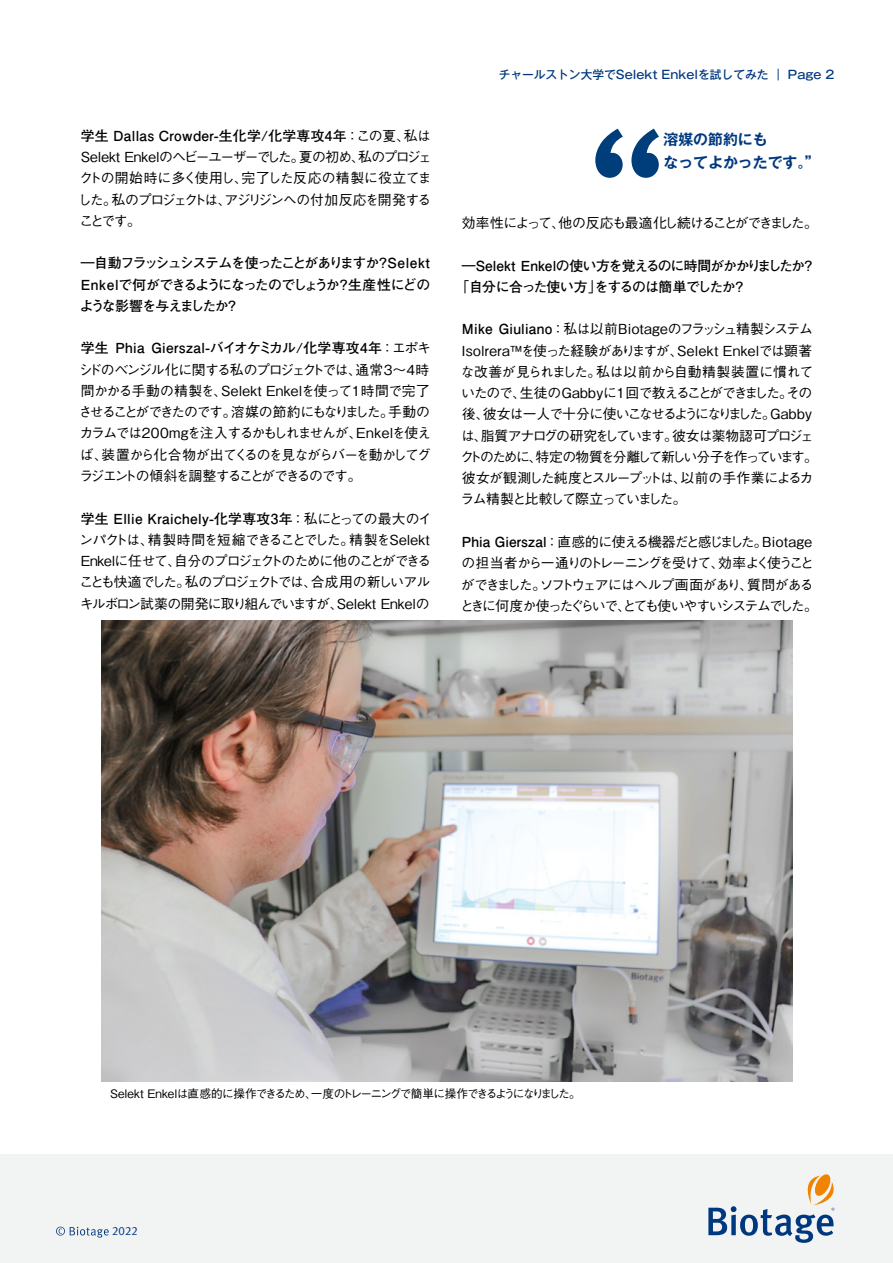
<style>
.page{position:relative;width:893px;height:1263px;background:#fff}
.page>*{position:absolute;margin:0;border:0;box-sizing:border-box;transform-origin:0 0}
.t1{font:700 14.85px/22.4px "Gothic MB101 Pro De";color:#00387f}
.t2{font:500 13.8px/21.3px "Gothic BBB Pro";letter-spacing:-.075em;color:#000;text-align:justify}
.t3{font:500 13.8px/21.3px "Gothic BBB Pro";letter-spacing:-.1em;color:#000}
.t4{font:700 13.8px/21.3px "Futo Go B101 Pro";color:#000;text-align:justify}
.t5{font:700 13.8px "Futo Go B101 Pro";letter-spacing:.025em;color:#000}
.t6{font:700 13.8px/21.3px "Futo Go B101 Pro";letter-spacing:-.05em;color:#000}
.t7{font:700 13.8px "Futo Go B101 Pro";letter-spacing:.02em;color:#000}
.t8{font:500 13.8px "Gothic BBB Pro";letter-spacing:-.12em;color:#000}
.t9{font:12px "Meta Plus Normal Caps";color:#00387f}
.t10{font:500 11.7px "Gothic BBB Pro";letter-spacing:-.075em;color:#000}
.t11{font:500 11.7px "Gothic MB101 Pro";color:#00387f}
.s1{font-family:"Gothic BBB Pro";font-weight:500}
.s2{font-family:"Futo Go B101 Pro";font-weight:700}
</style>
<div class="page">
<div style="left:0;top:1154px;width:893px;height:109px;background:#f2f3f3"></div>
<svg style="left:708px;top:1174px;width:127px;height:69px"></svg>
<svg style="left:56px;top:1226px;width:53px;height:11px"></svg>
<svg style="left:595px;top:129px;width:64px;height:49px"></svg>
<img style="left:102px;top:621px;width:690px;height:460px">
<p class="t7" style="left:81px;top:125px;width:352px">学生 Dallas Crowder-生化学/化学専攻4年<span class="s1">：この夏、私は</span></p>
<p class="t2" style="left:78px;top:144px;width:355px">Selekt Enkelのヘビーユーザーでした。夏の初め、私のプロジェクトの開始時に多く使用し、完了した反応の精製に役立てました。私のプロジェクトは、アジリジンへの付加反応を開発することです。</p>
<p class="t4" style="left:80px;top:251px;width:352px">―自動フラッシュシステムを使ったことがありますか？Selekt Enkelで何ができるようになったのでしょうか？生産性にどのような影響を与えましたか？</p>
<p class="t5" style="left:81px;top:337px;width:352px">学生 Phia Gierszal-バイオケミカル/化学専攻4年<span class="s1">：エポキ</span></p>
<p class="t2" style="left:79px;top:357px;width:354px;text-align:left">シドのベンジル化に関する私のプロジェクトでは、通常3～4時間かかる手動の精製を、Selekt Enkelを使って1時間で完了させることができたのです。溶媒の節約にもなりました。手動のカラムでは200mgを注入するかもしれませんが、Enkelを使えば、装置から化合物が出てくるのを見ながらバーを動かしてグラジエントの傾斜を調整することができるのです。</p>
<p class="t5" style="left:81px;top:507px;width:353px">学生 Ellie Kraichely-化学専攻3年<span class="s1">：私にとっての最大のイ</span></p>
<p class="t2" style="left:79px;top:527px;width:354px">ンパクトは、精製時間を短縮できることでした。精製をSelekt Enkelに任せて、自分のプロジェクトのために他のことができることも快適でした。私のプロジェクトでは、合成用の新しいアルキルボロン試薬の開発に取り組んでいますが、Selekt Enkelの</p>
<p class="t11" style="left:499px;top:64px;width:337px">チャールストン大学でSelekt Enkelを試してみた ｜ Page 2</p>
<p class="t1" style="left:663px;top:127px;width:158px">溶媒の節約にも<br>なってよかったです。”</p>
<p class="t8" style="left:462px;top:212px;width:357px">効率性によって、他の反応も最適化し続けることができました。</p>
<p class="t6" style="left:456px;top:253px;width:361px;text-indent:6px">―Selekt Enkelの使い方を覚えるのに時間がかかりましたか？「自分に合った使い方」をするのは簡単でしたか？</p>
<p class="t2" style="left:460px;top:317px;width:359px;text-align:left"><span class="s2">Mike Giuliano</span>：私は以前Biotageのフラッシュ精製システムIsolrera™を使った経験がありますが、Selekt Enkelでは顕著な改善が見られました。私は以前から自動精製装置に慣れていたので、生徒のGabbyに1回で教えることができました。その後、彼女は一人で十分に使いこなせるようになりました。Gabbyは、脂質アナログの研究をしています。彼女は薬物認可プロジェクトのために、特定の物質を分離して新しい分子を作っています。彼女が観測した純度とスループットは、以前の手作業によるカラム精製と比較して際立っていました。</p>
<p class="t3" style="left:460px;top:529px;width:359px"><span class="s2">Phia Gierszal</span>：直感的に使える機器だと感じました。Biotageの担当者から一通りのトレーニングを受けて、効率よく使うことができました。ソフトウェアにはヘルプ画面があり、質問があるときに何度か使ったぐらいで、とても使いやすいシステムでした。</p>
<p class="t10" style="left:110px;top:1084px;width:472px">Selekt Enkelは直感的に操作できるため、一度のトレーニングで簡単に操作できるようになりました。</p>
<p class="t9" style="left:112px;top:1224px;width:27px">2022</p>
</div>
